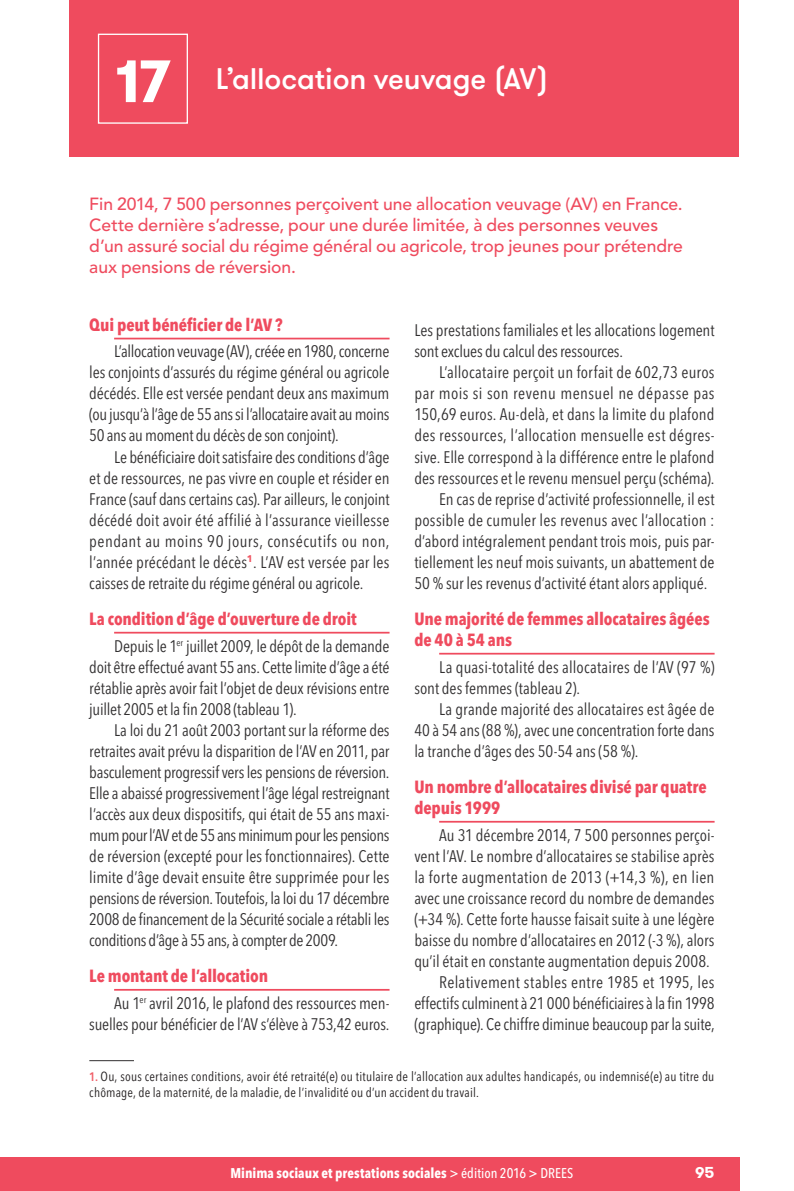
<style>
.page{position:relative;width:794px;height:1191px;background:#fff}
.page>*{position:absolute;margin:0;border:0;box-sizing:border-box;transform-origin:0 0}
.Fiche_num{font:700 59.5px "GT Walsheim";color:#fff}
.Titre_1{font:500 29.75px "GT Walsheim";letter-spacing:-.01em;color:#fff}
.Chapo{font:500 17.5px/21px "Avenir LT Std";color:#ef4b5e}
.Titre2{font:700 condensed 17.5px/21px "Avenir Next LT Pro";letter-spacing:-.005em;color:#ef4b5e}
.Texte{font:condensed 16.62px/21px "Avenir Next LT Pro";letter-spacing:-.01em;color:#312f30;text-align:justify}
.t1{font:700 15.75px "GT Walsheim";color:#fff}
.t2{font:700 condensed 14px "Avenir Next LT Pro";letter-spacing:.005em;color:#fff}
.t3{font:condensed 13.12px/15.8px "Avenir Next LT Pro";letter-spacing:.015em;color:#231f20}
.s1{font-weight:600;font-size:12.25px;color:#f06069}
.s2{font-weight:500}
</style>
<div class="page">
<div style="left:0;top:1157px;width:739px;height:34px;background:#ef4b5e"></div>
<div style="left:69px;top:0;width:670px;height:156px;background:#ef4b5e"></div>
<hr style="left:114px;top:338px;width:275px;height:1px;background:#ef4b5e">
<hr style="left:114px;top:632px;width:275px;height:1px;background:#ef4b5e">
<hr style="left:114px;top:989px;width:275px;height:1px;background:#ef4b5e">
<hr style="left:439px;top:653px;width:275px;height:1px;background:#ef4b5e">
<hr style="left:439px;top:821px;width:275px;height:1px;background:#ef4b5e">
<div style="left:98px;top:34px;width:90px;height:90px;border:1px solid #fff"></div>
<hr style="left:89px;top:1060px;width:45px;height:1px;background:#312f30">
<p class="Fiche_num" style="left:116px;top:43px;width:56px">17</p>
<p class="Titre_1" style="left:216px;top:60px;width:334px">L’allocation veuvage (AV)</p>
<p class="Chapo" style="left:89px;top:194px;width:595px">Fin 2014, 7 500 personnes perçoivent une allocation veuvage (AV) en France.<br>Cette dernière s’adresse, pour une durée limitée, à des personnes veuves d’un assuré social du régime général ou agricole, trop jeunes pour prétendre aux pensions de réversion.</p>
<p class="Titre2" style="left:89px;top:314px;width:195px">Qui peut bénéficier de l’AV ?</p>
<p class="Texte" style="left:89px;top:341px;width:302px;text-indent:25px">L’allocation veuvage (AV), créée en 1980, concerne les conjoints d’assurés du régime général ou agricole décédés. Elle est versée pendant deux ans maximum (ou jusqu’à l’âge de 55 ans si l’allocataire avait au moins 50 ans au moment du décès de son conjoint).</p>
<p class="Texte" style="left:89px;top:446px;width:302px;text-indent:25px">Le bénéficiaire doit satisfaire des conditions d’âge et de ressources, ne pas vivre en couple et résider en France (sauf dans certains cas). Par ailleurs, le conjoint décédé doit avoir été affilié à l’assurance vieillesse pendant au moins 90 jours, consécutifs ou non, l’année précédant le décès<sup>1</sup>. L’AV est versée par les caisses de retraite du régime général ou agricole.</p>
<p class="Titre2" style="left:89px;top:608px;width:269px">La condition d’âge d’ouverture de droit</p>
<p class="Texte" style="left:89px;top:635px;width:302px;text-indent:25px">Depuis le 1<sup>er</sup> juillet 2009, le dépôt de la demande doit être effectué avant 55 ans. Cette limite d’âge a été rétablie après avoir fait l’objet de deux révisions entre juillet 2005 et la fin 2008 (tableau 1).</p>
<p class="Texte" style="left:89px;top:719px;width:302px;text-indent:25px">La loi du 21 août 2003 portant sur la réforme des retraites avait prévu la disparition de l’AV en 2011, par basculement progressif vers les pensions de réversion.<br>Elle a abaissé progressivement l’âge légal restreignant l’accès aux deux dispositifs, qui était de 55 ans maxi&shy;mum pour l’AV et de 55 ans minimum pour les pensions de réversion (excepté pour les fonctionnaires). Cette limite d’âge devait ensuite être supprimée pour les pensions de réversion. Toutefois, la loi du 17 décembre 2008 de financement de la Sécurité sociale a rétabli les conditions d’âge à 55 ans, à compter de 2009.</p>
<p class="Titre2" style="left:89px;top:965px;width:180px">Le montant de l’allocation</p>
<p class="Texte" style="left:89px;top:992px;width:302px;text-align:right">Au 1<sup>er</sup> avril 2016, le plafond des ressources men&shy;suelles pour bénéficier de l’AV s’élève à 753,42 euros.</p>
<p class="Texte" style="left:414px;top:320px;width:302px">Les prestations familiales et les allocations logement sont exclues du calcul des ressources.</p>
<p class="Texte" style="left:414px;top:362px;width:302px;text-indent:25px">L’allocataire perçoit un forfait de 602,73 euros par mois si son revenu mensuel ne dépasse pas 150,69 euros. Au-delà, et dans la limite du plafond des ressources, l’allocation mensuelle est dégres&shy;sive. Elle correspond à la différence entre le plafond des ressources et le revenu mensuel perçu (schéma).</p>
<p class="Texte" style="left:414px;top:488px;width:302px;text-indent:25px">En cas de reprise d’activité professionnelle, il est possible de cumuler les revenus avec l’allocation : d’abord intégralement pendant trois mois, puis par&shy;tiellement les neuf mois suivants, un abattement de 50 % sur les revenus d’activité étant alors appliqué.</p>
<p class="Titre2" style="left:414px;top:608px;width:297px">Une majorité de femmes allocataires âgées de 40 à 54 ans</p>
<p class="Texte" style="left:414px;top:656px;width:302px;text-indent:25px">La quasi-totalité des allocataires de l’AV (97 %) sont des femmes (tableau 2).</p>
<p class="Texte" style="left:414px;top:698px;width:302px;text-indent:25px">La grande majorité des allocataires est âgée de 40 à 54 ans (88 %), avec une concentration forte dans la tranche d’âges des 50-54 ans (58 %).</p>
<p class="Titre2" style="left:414px;top:776px;width:294px">Un nombre d’allocataires divisé par quatre depuis 1999</p>
<p class="Texte" style="left:414px;top:824px;width:302px;text-indent:25px">Au 31 décembre 2014, 7 500 personnes perçoi&shy;vent l’AV. Le nombre d’allocataires se stabilise après la forte augmentation de 2013 (+14,3 %), en lien avec une croissance record du nombre de demandes (+34 %). Cette forte hausse faisait suite à une légère baisse du nombre d’allocataires en 2012 (-3 %), alors qu’il était en constante augmentation depuis 2008.</p>
<p class="Texte" style="left:414px;top:971px;width:302px;text-indent:25px">Relativement stables entre 1985 et 1995, les effectifs culminent à 21 000 bénéficiaires à la fin 1998 (graphique). Ce chiffre diminue beaucoup par la suite,</p>
<p class="t3" style="left:89px;top:1068px;width:626px"><span class="s1">1.</span> Ou, sous certaines conditions, avoir été retraité(e) ou titulaire de l’allocation aux adultes handicapés, ou indemnisé(e) au titre du chômage, de la maternité, de la maladie, de l’invalidité ou d’un accident du travail.</p>
<p class="t2" style="left:230px;top:1165px;width:344px">Minima sociaux et prestations sociales <span class="s2">&gt; édition 2016 &gt; DREES</span></p>
<p class="t1" style="left:695px;top:1162px;width:21px">95</p>
</div>
